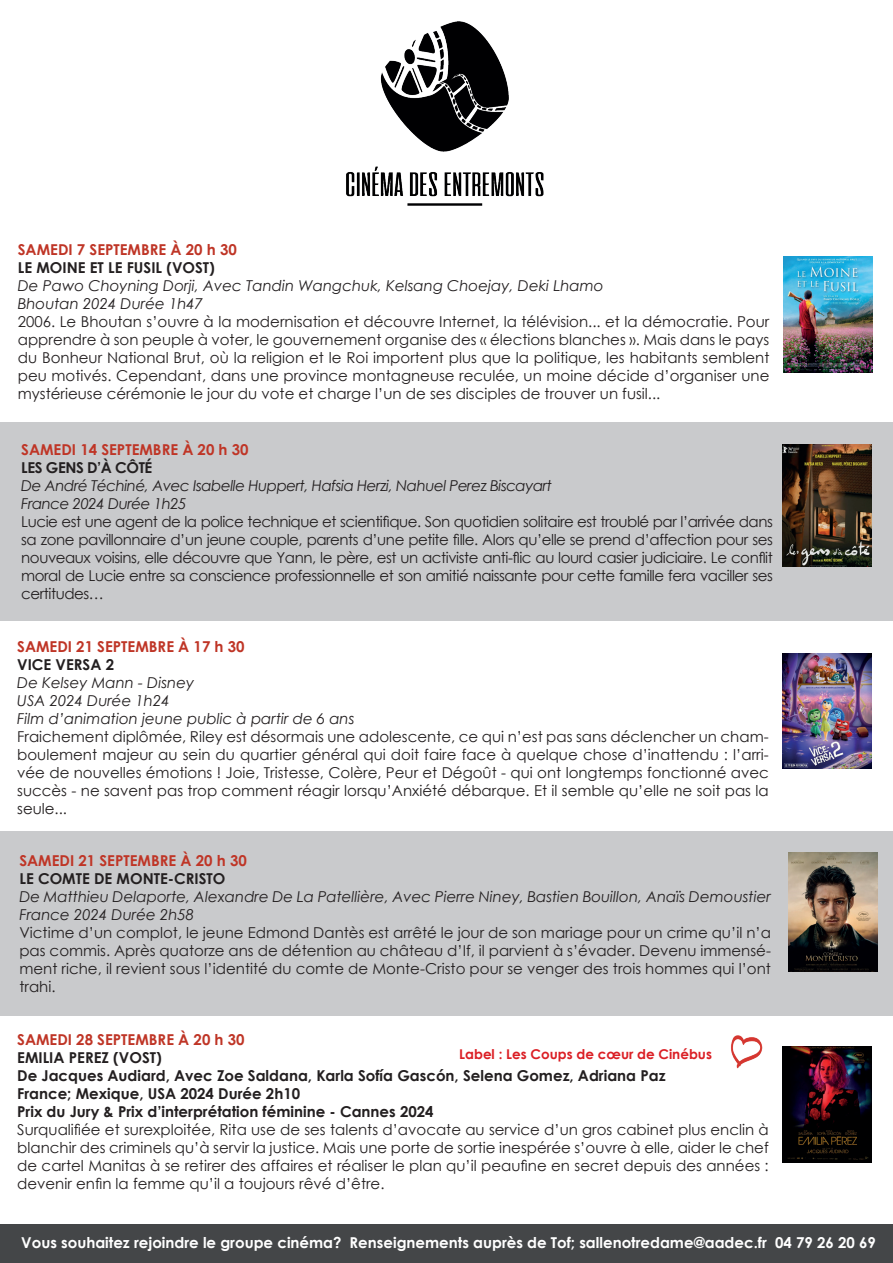
<style>
.page{position:relative;width:893px;height:1263px;background:#fff}
.page>*{position:absolute;margin:0;border:0;box-sizing:border-box;transform-origin:0 0}
.t1{font:15px/18px "Century Gothic";color:#231f20;text-align:justify}
.t2{font:italic 15px/18px "Century Gothic";color:#231f20}
.t3{font:700 15px/18px "Century Gothic";color:#231f20}
.t4{font:700 15px "Century Gothic";color:#bf3526}
.t5{font:700 15px "Century Gothic";color:#fff}
.t6{font:italic 15px/18px "Century Gothic";letter-spacing:-.03em;color:#231f20}
.t7{font:700 15px "Century Gothic";letter-spacing:-.03em;color:#231f20}
.t8{font:700 13.5px "Century Gothic";color:#db1f25}
</style>
<div class="page">
<div style="left:0;top:831px;width:893px;height:185px;background:#c9cacc"></div>
<img style="left:346px;top:21px;width:198px;height:185px">
<div style="left:0;top:422px;width:893px;height:199px;background:#c9cacc"></div>
<img style="left:783px;top:445px;width:89px;height:121px">
<img style="left:783px;top:653px;width:89px;height:115px">
<img style="left:788px;top:853px;width:89px;height:118px">
<div style="left:0;top:1225px;width:893px;height:38px;background:#444648"></div>
<img style="left:783px;top:256px;width:89px;height:116px">
<img style="left:783px;top:1046px;width:89px;height:116px">
<img style="left:731px;top:1035px;width:31px;height:33px">
<p class="t4" style="left:18px;top:239px;width:220px">SAMEDI 7 SEPTEMBRE À 20 h 30</p>
<p class="t3" style="left:18px;top:258px;width:199px">LE MOINE ET LE FUSIL (VOST)</p>
<p class="t2" style="left:18px;top:277px;width:587px">De Pawo Choyning Dorji, Avec Tandin Wangchuk, Kelsang Choejay, Deki Lhamo<br>Bhoutan 2024 Durée 1h47</p>
<p class="t1" style="left:18px;top:313px;width:753px">2006. Le Bhoutan s’ouvre à la modernisation et découvre Internet, la télévision... et la démocratie. Pour apprendre à son peuple à voter, le gouvernement organise des « élections blanches ». Mais dans le pays du Bonheur National Brut, où la religion et le Roi importent plus que la politique, les habitants semblent peu motivés. Cependant, dans une province montagneuse reculée, un moine décide d’organiser une mystérieuse cérémonie le jour du vote et charge l’un de ses disciples de trouver un fusil...</p>
<p class="t4" style="left:21px;top:438px;width:229px">SAMEDI 14 SEPTEMBRE À 20 h 30</p>
<p class="t7" style="left:21px;top:456px;width:133px">LES GENS D’À CÔTÉ</p>
<p class="t6" style="left:21px;top:476px;width:532px">De André Téchiné, Avec Isabelle Huppert, Hafsia Herzi, Nahuel Perez Biscayart<br>France 2024 Durée 1h25</p>
<p class="t1" style="left:21px;top:512px;width:753px">Lucie est une agent de la police technique et scientifique. Son quotidien solitaire est troublé par l’arrivée dans sa zone pavillonnaire d’un jeune couple, parents d’une petite fille. Alors qu’elle se prend d’affection pour ses nouveaux voisins, elle découvre que Yann, le père, est un activiste anti-flic au lourd casier judiciaire. Le conflit moral de Lucie entre sa conscience professionnelle et son amitié naissante pour cette famille fera vaciller ses certitudes…</p>
<p class="t4" style="left:17px;top:635px;width:229px">SAMEDI 21 SEPTEMBRE À 17 h 30</p>
<p class="t3" style="left:17px;top:655px;width:98px">VICE VERSA 2</p>
<p class="t2" style="left:17px;top:673px;width:339px">De Kelsey Mann - Disney<br>USA 2024 Durée 1h24<br>Film d’animation jeune public à partir de 6 ans</p>
<p class="t1" style="left:17px;top:727px;width:753px">Fraichement diplômée, Riley est désormais une adolescente, ce qui n’est pas sans déclencher un cham&shy;boulement majeur au sein du quartier général qui doit faire face à quelque chose d’inattendu : l’arri&shy;vée de nouvelles émotions ! Joie, Tristesse, Colère, Peur et Dégoût - qui ont longtemps fonctionné avec succès - ne savent pas trop comment réagir lorsqu’Anxiété débarque. Et il semble qu’elle ne soit pas la seule...</p>
<p class="t4" style="left:19px;top:849px;width:229px">SAMEDI 21 SEPTEMBRE À 20 h 30</p>
<p class="t3" style="left:19px;top:869px;width:208px">LE COMTE DE MONTE-CRISTO</p>
<p class="t2" style="left:19px;top:887px;width:753px">De Matthieu Delaporte, Alexandre De La Patellière, Avec Pierre Niney, Bastien Bouillon, Anaïs Demoustier<br>France 2024 Durée 2h58</p>
<p class="t1" style="left:19px;top:923px;width:753px">Victime d’un complot, le jeune Edmond Dantès est arrêté le jour de son mariage pour un crime qu’il n’a pas commis. Après quatorze ans de détention au château d’If, il parvient à s’évader. Devenu immensé&shy;ment riche, il revient sous l’identité du comte de Monte-Cristo pour se venger des trois hommes qui l’ont trahi.</p>
<p class="t4" style="left:17px;top:1029px;width:229px">SAMEDI 28 SEPTEMBRE À 20 h 30</p>
<p class="t3" style="left:17px;top:1048px;width:650px">EMILIA PEREZ (VOST)<br>De Jacques Audiard, Avec Zoe Saldana, Karla Sofía Gascón, Selena Gomez, Adriana Paz France; Mexique, USA 2024 Durée 2h10<br>Prix du Jury &amp; Prix d’interprétation féminine - Cannes 2024</p>
<p class="t1" style="left:17px;top:1121px;width:753px">Surqualifiée et surexploitée, Rita use de ses talents d’avocate au service d’un gros cabinet plus enclin à blanchir des criminels qu’à servir la justice. Mais une porte de sortie inespérée s’ouvre à elle, aider le chef de cartel Manitas à se retirer des affaires et réaliser le plan qu’il peaufine en secret depuis des années : devenir enfin la femme qu’il a toujours rêvé d’être.</p>
<p class="t8" style="left:459px;top:1044px;width:254px">Label : Les Coups de cœur de Cinébus</p>
<p class="t5" style="left:21px;top:1231px;width:856px">Vous souhaitez rejoindre le groupe cinéma? Renseignements auprès de Tof; sallenotredame@aadec.fr 04 79 26 20 69</p>
</div>
